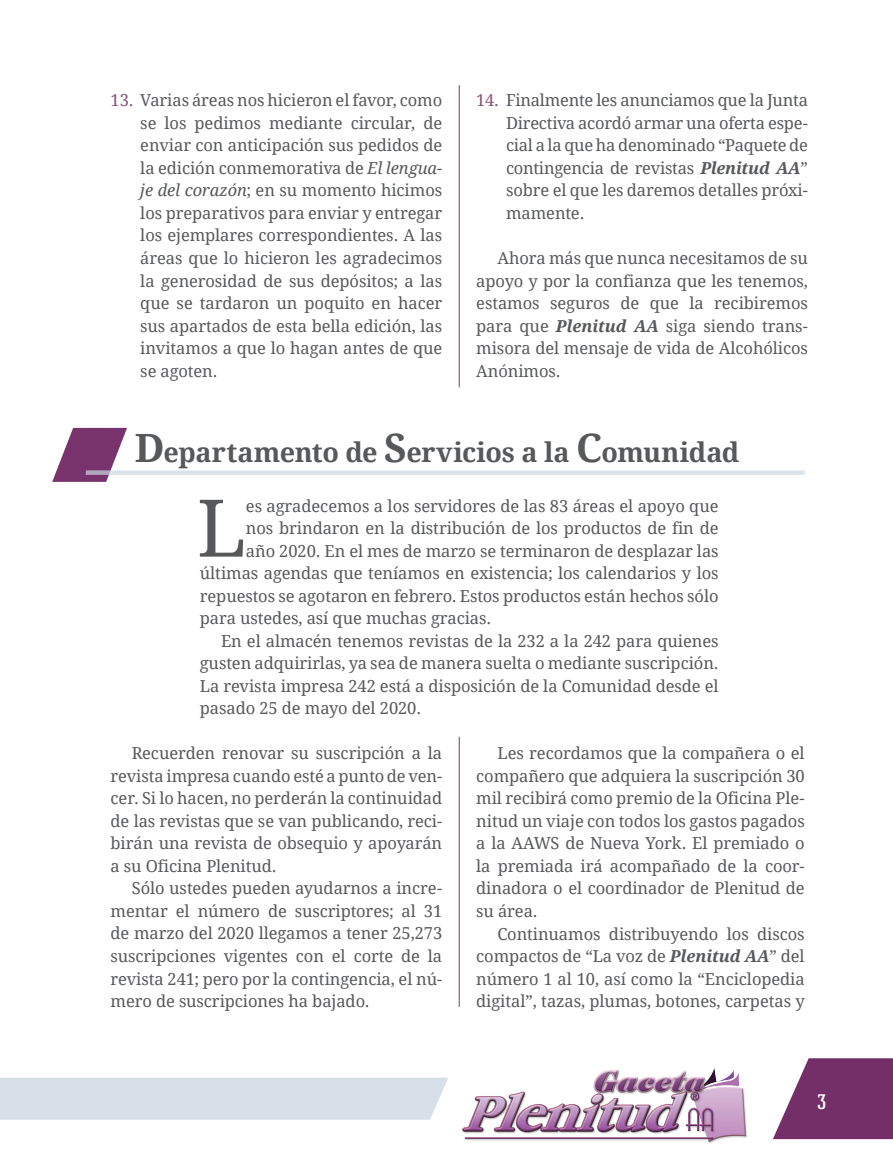
<style>
.page{position:relative;width:893px;height:1170px;background:#fff}
.page>*{position:absolute;margin:0;border:0;box-sizing:border-box;transform-origin:0 0}
.t1{font:79.5px "Droid Serif";color:#57585a}
.t2{font:700 27px "Droid Serif";letter-spacing:-.01em;color:#57585a}
.t3{font:500 21px "Hagin Caps";color:#fff}
.t4{font:16.5px/22.5px "Droid Serif";letter-spacing:-.005em;color:#57585a;text-align:justify}
.s1{color:#88537c}
.s2{font-style:italic}
.s3{font-weight:700;font-style:italic}
.s4{font-size:39px}
</style>
<div class="page">
<div style="left:789px;top:1058px;width:104px;height:80px;background:#752f68"></div>
<div style="left:0;top:1077px;width:421px;height:42px;background:#d7e0e9"></div>
<img style="left:421px;top:1068px;width:368px;height:76px">
<hr style="left:459px;top:85px;width:1px;height:302px;background:#88537c">
<hr style="left:459px;top:736px;width:1px;height:270px;background:#88537c">
<svg style="left:52px;top:428px;width:75px;height:54px"></svg>
<div style="left:86px;top:470px;width:719px;height:5px;background:#dbe3eb"></div>
<p class="t4" style="left:140px;top:89px;width:303px;text-indent:-30px"><span class="s1">13.</span> Varias áreas nos hicieron el favor, como se los pedimos mediante circular, de enviar con anticipación sus pedidos de la edición conmemorativa de <span class="s2">El lengua&shy;je del corazón</span>; en su momento hicimos los preparativos para enviar y entregar los ejemplares correspondientes. A las áreas que lo hicieron les agradecimos la generosidad de sus depósitos; a las que se tardaron un poquito en hacer sus apartados de esta bella edición, las invitamos a que lo hagan antes de que se agoten.</p>
<p class="t4" style="left:506px;top:89px;width:303px;text-indent:-30px"><span class="s1">14.</span> Finalmente les anunciamos que la Junta Directiva acordó armar una oferta espe&shy;cial a la que ha denominado “Paquete de contingencia de revistas <span class="s3">Plenitud AA</span>” sobre el que les daremos detalles próxi&shy;mamente.</p>
<p class="t4" style="left:476px;top:247px;width:333px;text-indent:21px">Ahora más que nunca necesitamos de su apoyo y por la confianza que les tenemos, estamos seguros de que la recibiremos para que <span class="s3">Plenitud AA</span> siga siendo trans&shy;misora del mensaje de vida de Alcohólicos Anónimos.</p>
<h2 class="t2" style="left:135px;top:435px;width:606px"><span class="s4">D</span>epartamento de <span class="s4">S</span>ervicios a la <span class="s4">C</span>omunidad</h2>
<h1 class="t1" style="left:197px;top:478px;width:51px">L</h1>
<p class="t4" style="left:246px;top:494px;width:474px">es agradecemos a los servidores de las 83 áreas el apoyo que</p>
<p class="t4" style="left:246px;top:517px;width:474px">nos brindaron en la distribución de los productos de fin de</p>
<p class="t4" style="left:246px;top:539px;width:474px">año 2020. En el mes de marzo se terminaron de desplazar las</p>
<p class="t4" style="left:200px;top:562px;width:520px">últimas agendas que teníamos en existencia; los calendarios y los</p>
<p class="t4" style="left:200px;top:584px;width:520px">repuestos se agotaron en febrero. Estos productos están hechos sólo</p>
<p class="t4" style="left:200px;top:607px;width:293px">para ustedes, así que muchas gracias.</p>
<p class="t4" style="left:221px;top:629px;width:499px">En el almacén tenemos revistas de la 232 a la 242 para quienes</p>
<p class="t4" style="left:200px;top:652px;width:520px">gusten adquirirlas, ya sea de manera suelta o mediante suscripción.</p>
<p class="t4" style="left:200px;top:674px;width:520px">La revista impresa 242 está a disposición de la Comunidad desde el</p>
<p class="t4" style="left:200px;top:697px;width:223px">pasado 25 de mayo del 2020.</p>
<p class="t4" style="left:111px;top:742px;width:333px;text-indent:21px">Recuerden renovar su suscripción a la revista impresa cuando esté a punto de ven&shy;cer. Si lo hacen, no perderán la continuidad de las revistas que se van publicando, reci&shy;birán una revista de obsequio y apoyarán a su Oficina Plenitud.</p>
<p class="t4" style="left:111px;top:877px;width:333px;text-indent:21px">Sólo ustedes pueden ayudarnos a incre&shy;mentar el número de suscriptores; al 31 de marzo del 2020 llegamos a tener 25,273 suscripciones vigentes con el corte de la revista 241; pero por la contingencia, el nú&shy;mero de suscripciones ha bajado.</p>
<p class="t4" style="left:476px;top:742px;width:330px;text-indent:21px">Les recordamos que la compañera o el compañero que adquiera la suscripción 30 mil recibirá como premio de la Oficina Ple&shy;nitud un viaje con todos los gastos pagados a la AAWS de Nueva York. El premiado o la premiada irá acompañado de la coor&shy;dinadora o el coordinador de Plenitud de su área.</p>
<p class="t4" style="left:476px;top:922px;width:330px;text-indent:21px">Continuamos distribuyendo los discos compactos de “La voz de <span class="s3">Plenitud AA</span>” del número 1 al 10, así como la “Enciclopedia digital”, tazas, plumas, botones, carpetas y</p>
<p class="t3" style="left:817px;top:1087px;width:11px">3</p>
</div>
